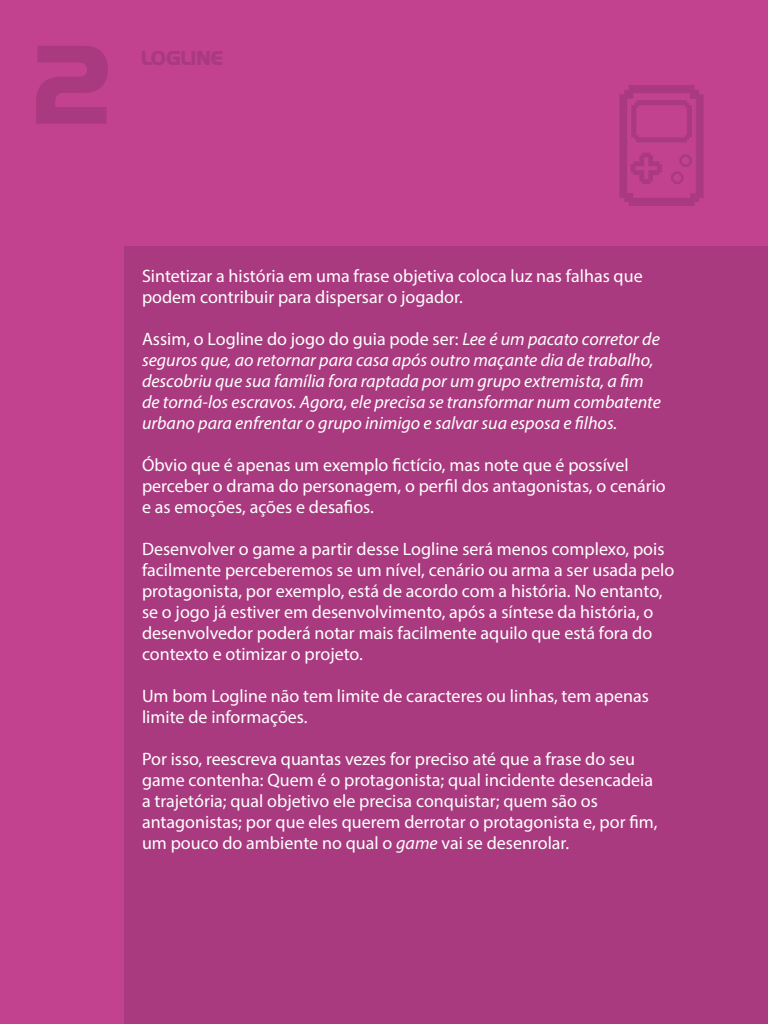
<style>
.page{position:relative;width:768px;height:1024px;background:#c2428f}
.page>*{position:absolute;margin:0;border:0;box-sizing:border-box;transform-origin:0 0}
.t1{font:100px "Hancock Park Bold Laser";color:#aa3a7f}
.t2{font:18px/21px "Myriad Pro";color:#fff}
.t3{font:italic 18px/21px "Myriad Pro";color:#fff}
.t4{font:18px "Hancock Park Bold Laser";color:#aa3a7f}
.s1{font-style:normal}
.s2{font-style:italic}
</style>
<div class="page">
<div style="left:124px;top:246px;width:644px;height:778px;background:#aa3a7f"></div>
<svg style="left:619px;top:85px;width:85px;height:121px"></svg>
<h1 class="t1" style="left:36px;top:31px;width:82px">2</h1>
<p class="t4" style="left:142px;top:48px;width:83px">LOGLINE</p>
<p class="t2" style="left:142px;top:265px;width:502px">Sintetizar a história em uma frase objetiva coloca luz nas falhas que podem contribuir para dispersar o jogador.</p>
<p class="t3" style="left:142px;top:328px;width:521px"><span class="s1">Assim, o Logline do jogo do guia pode ser:</span> Lee é um pacato corretor de seguros que, ao retornar para casa após outro maçante dia de trabalho, descobriu que sua família fora raptada por um grupo extremista, a fim de torná-los escravos. Agora, ele precisa se transformar num combatente urbano para enfrentar o grupo inimigo e salvar sua esposa e filhos.</p>
<p class="t2" style="left:142px;top:454px;width:525px">Óbvio que é apenas um exemplo fictício, mas note que é possível perceber o drama do personagem, o perfil dos antagonistas, o cenário e as emoções, ações e desafios.</p>
<p class="t2" style="left:142px;top:538px;width:534px">Desenvolver o game a partir desse Logline será menos complexo, pois facilmente perceberemos se um nível, cenário ou arma a ser usada pelo protagonista, por exemplo, está de acordo com a história. No entanto, se o jogo já estiver em desenvolvimento, após a síntese da história, o desenvolvedor poderá notar mais facilmente aquilo que está fora do contexto e otimizar o projeto.</p>
<p class="t2" style="left:142px;top:685px;width:508px">Um bom Logline não tem limite de caracteres ou linhas, tem apenas limite de informações.</p>
<p class="t2" style="left:142px;top:748px;width:517px">Por isso, reescreva quantas vezes for preciso até que a frase do seu game contenha: Quem é o protagonista; qual incidente desencadeia a trajetória; qual objetivo ele precisa conquistar; quem são os antagonistas; por que eles querem derrotar o protagonista e, por fim, um pouco do ambiente no qual o <span class="s2">game</span> vai se desenrolar.</p>
</div>
